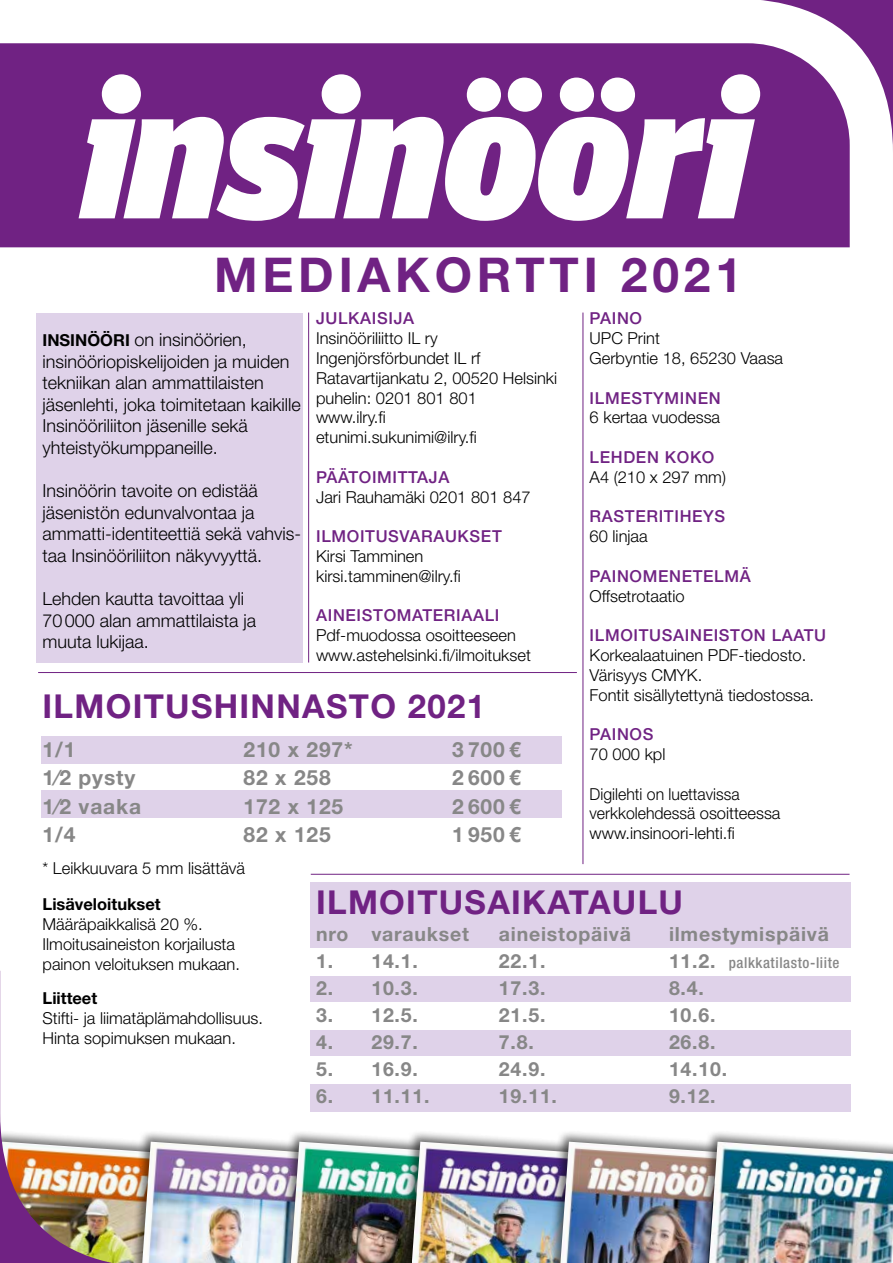
<style>
.page{position:relative;width:893px;height:1263px;background:#fff}
.page>*{position:absolute;margin:0;border:0;box-sizing:border-box;transform-origin:0 0}
.t1{font:700 48px "Helvetica Neue LT Std";letter-spacing:.1em;color:#702283}
.t2{font:700 33px "Helvetica Neue LT Std";letter-spacing:.04em;color:#702283}
.t3{font:700 21px "Helvetica Neue LT Std";letter-spacing:.04em;color:#878787}
.t4{font:700 19.5px "Helvetica Neue LT Std";letter-spacing:.04em;color:#878787}
.t5{font:300 18px/21.6px "Helvetica Neue LT Std";color:#000}
.t6{font:300 16.5px/19.8px "Helvetica Neue LT Std";color:#000}
.t7{font:500 16.5px "Helvetica Neue LT Std";letter-spacing:.04em;color:#702283}
.t8{font:300 16.5px/19.8px "Helvetica Neue LT Std";color:#000;scale:.96 1}
.t9{font:700 16.5px "Helvetica Neue LT Std";color:#000}
.t10{font:500 condensed 15px "Helvetica Neue LT Std";letter-spacing:.04em;color:#878787}
.s1{font-weight:700;font-size:16.5px}
.s2{font-weight:700;font-stretch:normal;font-size:19.5px}
</style>
<div class="page">
<div style="left:120px;top:1130px;width:223px;height:133px;background:#000;opacity:.55"></div>
<img style="left:211px;top:1142px;width:58px;height:121px">
<div style="left:269px;top:1130px;width:222px;height:133px;background:#000;opacity:.55"></div>
<img style="left:291px;top:1142px;width:99px;height:121px">
<div style="left:390px;top:1130px;width:222px;height:133px;background:#000;opacity:.55"></div>
<img style="left:412px;top:1142px;width:126px;height:121px">
<div style="left:538px;top:1130px;width:223px;height:133px;background:#000;opacity:.55"></div>
<img style="left:560px;top:1142px;width:127px;height:121px">
<div style="left:687px;top:1130px;width:206px;height:133px;background:#000;opacity:.55"></div>
<img style="left:709px;top:1142px;width:184px;height:121px">
<div style="left:41px;top:736px;width:520px;height:27px;background:#dfd2e9"></div>
<div style="left:311px;top:882px;width:540px;height:230px;background:#dfd2e9"></div>
<div style="left:41px;top:790px;width:520px;height:28px;background:#dfd2e9"></div>
<div style="left:36px;top:313px;width:267px;height:349px;background:#dfd2e9"></div>
<div style="left:0;top:43px;width:682px;height:204px;background:#702283"></div>
<svg style="left:79px;top:74px;width:603px;height:147px"></svg>
<svg style="left:682px;top:0;width:211px;height:248px;fill:#702283"></svg>
<img style="left:0;top:971px;width:211px;height:292px">
<hr style="left:308px;top:313px;width:1px;height:349px;background:#702283">
<hr style="left:583px;top:313px;width:1px;height:551px;background:#702283">
<hr style="left:38px;top:672px;width:539px;height:1px;background:#702283">
<hr style="left:311px;top:874px;width:538px;height:1px;background:#702283">
<div style="left:309px;top:948px;width:548px;height:28px;background:#fff"></div>
<div style="left:309px;top:1002px;width:548px;height:27px;background:#fff"></div>
<div style="left:309px;top:1057px;width:548px;height:27px;background:#fff"></div>
<h1 class="t1" style="left:214px;top:245px;width:529px">MEDIAKORTTI 2021</h1>
<p class="t5" style="left:43px;top:328px;width:260px"><span class="s1">INSINÖÖRI</span> on insinöörien, insinööriopiskelijoiden ja muiden tekniikan alan ammattilaisten jäsenlehti, joka toimitetaan kaikille<br>Insinööriliiton jäsenille sekä yhteistyökumppaneille.</p>
<p class="t5" style="left:43px;top:480px;width:260px">Insinöörin tavoite on edistää jäsenistön edunvalvontaa ja ammatti-identiteettiä sekä vahvis&shy;taa Insinööriliiton näkyvyyttä.</p>
<p class="t5" style="left:43px;top:588px;width:215px">Lehden kautta tavoittaa yli<br>70000 alan ammattilaista ja muuta lukijaa.</p>
<p class="t7" style="left:316px;top:309px;width:100px">JULKAISIJA</p>
<p class="t6" style="left:316px;top:328px;width:243px">Insinööriliitto IL ry<br>Ingenjörsförbundet IL rf<br>Ratavartijankatu 2, 00520 Helsinki puhelin: 0201 801 801<br>www.ilry.fi<br>etunimi.sukunimi@ilry.fi</p>
<p class="t7" style="left:316px;top:467px;width:135px">PÄÄTOIMITTAJA</p>
<p class="t6" style="left:316px;top:486px;width:216px">Jari Rauhamäki 0201 801 847</p>
<p class="t7" style="left:316px;top:526px;width:187px">ILMOITUSVARAUKSET</p>
<p class="t6" style="left:316px;top:546px;width:146px">Kirsi Tamminen kirsi.tamminen@ilry.fi</p>
<p class="t7" style="left:316px;top:606px;width:185px">AINEISTOMATERIAALI</p>
<p class="t6" style="left:316px;top:625px;width:216px">Pdf-muodossa osoitteeseen www.astehelsinki.fi/ilmoitukset</p>
<p class="t7" style="left:590px;top:309px;width:54px">PAINO</p>
<p class="t6" style="left:590px;top:328px;width:195px">UPC Print<br>Gerbyntie 18, 65230 Vaasa</p>
<p class="t7" style="left:590px;top:388px;width:133px">ILMESTYMINEN</p>
<p class="t6" style="left:590px;top:407px;width:132px">6 kertaa vuodessa</p>
<p class="t7" style="left:590px;top:447px;width:126px">LEHDEN KOKO</p>
<p class="t6" style="left:590px;top:467px;width:138px">A4 (210 x 297 mm)</p>
<p class="t7" style="left:590px;top:507px;width:137px">RASTERITIHEYS</p>
<p class="t6" style="left:590px;top:526px;width:60px">60 linjaa</p>
<p class="t7" style="left:590px;top:566px;width:163px">PAINOMENETELMÄ</p>
<p class="t6" style="left:590px;top:585px;width:97px">Offsetrotaatio</p>
<p class="t7" style="left:590px;top:625px;width:238px">ILMOITUSAINEISTON LAATU</p>
<p class="t6" style="left:590px;top:645px;width:226px">Korkealaatuinen PDF-tiedosto.<br>Värisyys CMYK.<br>Fontit sisällytettynä tiedostossa.</p>
<p class="t7" style="left:590px;top:724px;width:65px">PAINOS</p>
<p class="t6" style="left:590px;top:744px;width:77px">70 000 kpl</p>
<p class="t8" style="left:590px;top:783px;width:200px">Digilehti on luettavissa verkkolehdessä osoitteessa www.insinoori-lehti.fi</p>
<h2 class="t2" style="left:43px;top:686px;width:444px">ILMOITUSHINNASTO 2021</h2>
<p class="t3" style="left:43px;top:736px;width:34px">1/1</p>
<p class="t3" style="left:244px;top:736px;width:111px">210 x 297*</p>
<p class="t3" style="left:452px;top:736px;width:70px">3700€</p>
<p class="t3" style="left:43px;top:765px;width:94px">1⁄2 pysty</p>
<p class="t3" style="left:244px;top:765px;width:89px">82 x 258</p>
<p class="t3" style="left:452px;top:765px;width:70px">2600€</p>
<p class="t3" style="left:43px;top:793px;width:100px">1⁄2 vaaka</p>
<p class="t3" style="left:244px;top:793px;width:101px">172 x 125</p>
<p class="t3" style="left:452px;top:793px;width:70px">2600€</p>
<p class="t3" style="left:43px;top:822px;width:34px">1/4</p>
<p class="t3" style="left:244px;top:822px;width:89px">82 x 125</p>
<p class="t3" style="left:452px;top:822px;width:70px">1950€</p>
<p class="t6" style="left:43px;top:858px;width:204px">* Leikkuuvara 5 mm lisättävä</p>
<p class="t9" style="left:43px;top:894px;width:120px">Lisäveloitukset</p>
<p class="t6" style="left:43px;top:914px;width:199px">Määräpaikkalisä 20 %.<br>Ilmoitusaineiston korjailusta painon veloituksen mukaan.</p>
<p class="t9" style="left:43px;top:988px;width:56px">Liitteet</p>
<p class="t6" style="left:43px;top:1008px;width:222px">Stifti- ja liimatäplämahdollisuus.<br>Hinta sopimuksen mukaan.</p>
<h2 class="t2" style="left:316px;top:882px;width:368px">ILMOITUSAIKATAULU</h2>
<p class="t4" style="left:316px;top:922px;width:154px">nro varaukset</p>
<p class="t4" style="left:499px;top:922px;width:134px">aineistopäivä</p>
<p class="t4" style="left:669px;top:922px;width:161px">ilmestymispäivä</p>
<p class="t4" style="left:316px;top:949px;width:103px">1. 14.1.</p>
<p class="t4" style="left:499px;top:949px;width:48px">22.1.</p>
<p class="t10" style="left:669px;top:954px;width:172px"><span class="s2">11.2.</span> palkkatilasto-liite</p>
<p class="t4" style="left:316px;top:976px;width:103px">2. 10.3.</p>
<p class="t4" style="left:499px;top:976px;width:48px">17.3.</p>
<p class="t4" style="left:669px;top:976px;width:36px">8.4.</p>
<p class="t4" style="left:316px;top:1003px;width:103px">3. 12.5.</p>
<p class="t4" style="left:499px;top:1003px;width:48px">21.5.</p>
<p class="t4" style="left:669px;top:1003px;width:48px">10.6.</p>
<p class="t4" style="left:316px;top:1030px;width:103px">4. 29.7.</p>
<p class="t4" style="left:499px;top:1030px;width:36px">7.8.</p>
<p class="t4" style="left:669px;top:1030px;width:48px">26.8.</p>
<p class="t4" style="left:316px;top:1057px;width:103px">5. 16.9.</p>
<p class="t4" style="left:499px;top:1057px;width:48px">24.9.</p>
<p class="t4" style="left:669px;top:1057px;width:60px">14.10.</p>
<p class="t4" style="left:316px;top:1084px;width:115px">6. 11.11.</p>
<p class="t4" style="left:499px;top:1084px;width:60px">19.11.</p>
<p class="t4" style="left:669px;top:1084px;width:48px">9.12.</p>
</div>
